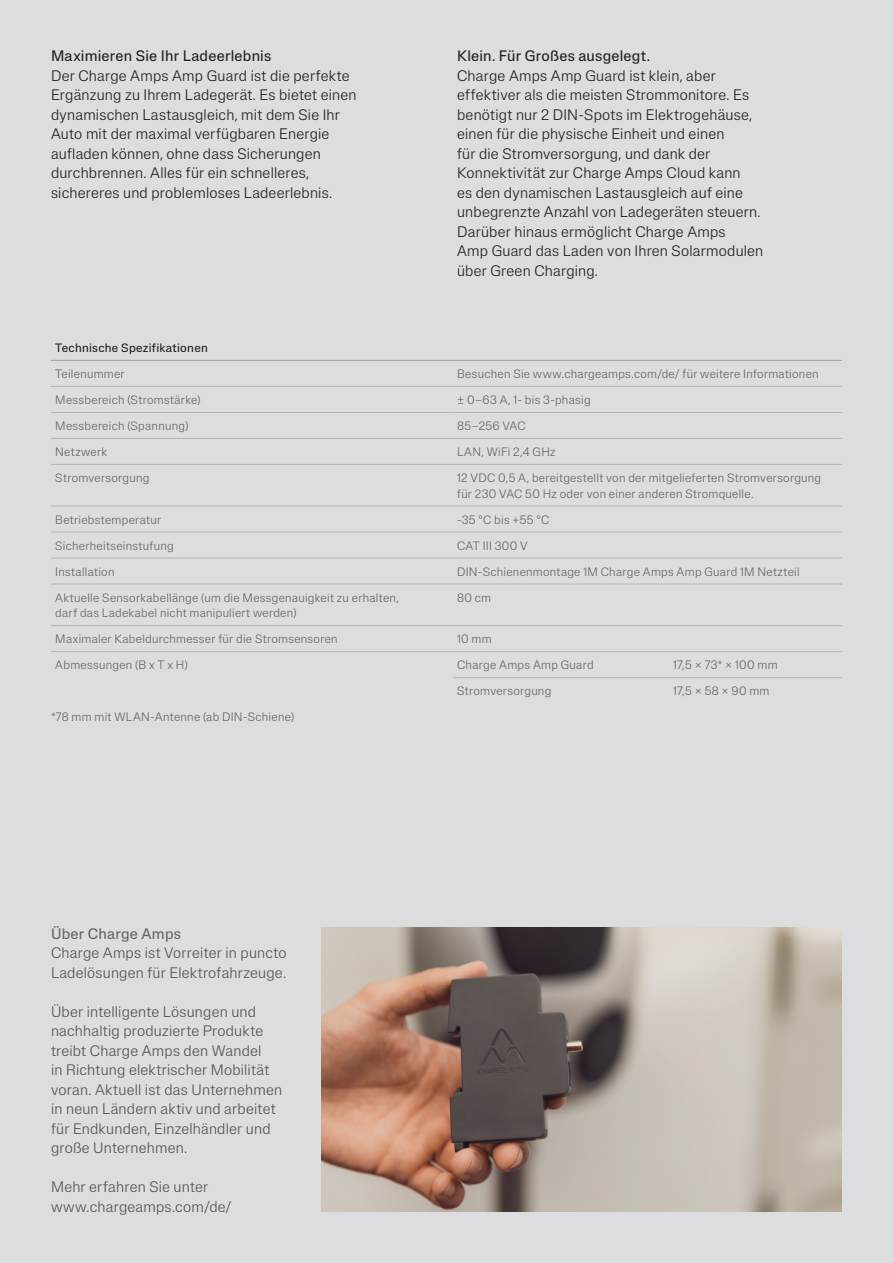
<style>
.page{position:relative;width:893px;height:1263px;background:#dcddde}
.page>*{position:absolute;margin:0;border:0;box-sizing:border-box;transform-origin:0 0}
.Body_10_13{font:300 15px/19.5px "Lateral Standard";letter-spacing:.015em;color:#231f20}
.Body_10_13-2{font:300 15px/19.5px "Lateral Standard";letter-spacing:.015em;color:#545454}
.Headline_10_13{font:15px "Lateral Standard";letter-spacing:.015em;color:#231f20}
.Headline_10_13-2{font:15px "Lateral Standard";letter-spacing:.015em;color:#636466}
.Table_body{font:300 12px/15.6px "Lateral Standard";letter-spacing:.025em;color:#636466}
.Table_headline{font:12px "Lateral Standard";letter-spacing:.025em;color:#231f20}
</style>
<div class="page">
<hr style="left:51px;top:386px;width:402px;height:1px;background:#b0b2b4">
<hr style="left:453px;top:386px;width:389px;height:1px;background:#b0b2b4">
<hr style="left:51px;top:464px;width:402px;height:1px;background:#b0b2b4">
<hr style="left:453px;top:464px;width:389px;height:1px;background:#b0b2b4">
<hr style="left:51px;top:360px;width:402px;height:1px;background:#9ea0a2">
<hr style="left:453px;top:360px;width:389px;height:1px;background:#9ea0a2">
<hr style="left:51px;top:412px;width:402px;height:1px;background:#b0b2b4">
<hr style="left:453px;top:412px;width:389px;height:1px;background:#b0b2b4">
<hr style="left:51px;top:438px;width:402px;height:1px;background:#b0b2b4">
<hr style="left:453px;top:438px;width:389px;height:1px;background:#b0b2b4">
<hr style="left:51px;top:558px;width:402px;height:1px;background:#b0b2b4">
<hr style="left:453px;top:558px;width:389px;height:1px;background:#b0b2b4">
<hr style="left:453px;top:584px;width:389px;height:1px;background:#b0b2b4">
<hr style="left:453px;top:625px;width:389px;height:1px;background:#b0b2b4">
<hr style="left:453px;top:651px;width:389px;height:1px;background:#b0b2b4">
<hr style="left:453px;top:677px;width:389px;height:1px;background:#b0b2b4">
<hr style="left:51px;top:506px;width:402px;height:1px;background:#b0b2b4">
<hr style="left:453px;top:506px;width:389px;height:1px;background:#b0b2b4">
<hr style="left:51px;top:532px;width:402px;height:1px;background:#b0b2b4">
<hr style="left:453px;top:532px;width:389px;height:1px;background:#b0b2b4">
<hr style="left:51px;top:584px;width:402px;height:1px;background:#b0b2b4">
<hr style="left:51px;top:625px;width:402px;height:1px;background:#b0b2b4">
<hr style="left:51px;top:651px;width:402px;height:1px;background:#b0b2b4">
<img style="left:322px;top:928px;width:520px;height:284px">
<p class="Headline_10_13" style="left:51px;top:47px;width:222px">Maximieren Sie Ihr Ladeerlebnis</p>
<p class="Body_10_13" style="left:51px;top:66px;width:307px">Der Charge Amps Amp Guard ist die perfekte Ergänzung zu Ihrem Ladegerät. Es bietet einen dynamischen Lastausgleich, mit dem Sie Ihr Auto mit der maximal verfügbaren Energie aufladen können, ohne dass Sicherungen durchbrennen. Alles für ein schnelleres, sichereres und problemloses Ladeerlebnis.</p>
<p class="Headline_10_13" style="left:457px;top:47px;width:194px">Klein. Für Großes ausgelegt.</p>
<p class="Body_10_13" style="left:457px;top:66px;width:308px">Charge Amps Amp Guard ist klein, aber effektiver als die meisten Strommonitore. Es benötigt nur 2 DIN-Spots im Elektrogehäuse, einen für die physische Einheit und einen<br>für die Stromversorgung, und dank der Konnektivität zur Charge Amps Cloud kann<br>es den dynamischen Lastausgleich auf eine unbegrenzte Anzahl von Ladegeräten steuern.<br>Darüber hinaus ermöglicht Charge Amps<br>Amp Guard das Laden von Ihren Solarmodulen über Green Charging.</p>
<p class="Table_headline" style="left:55px;top:341px;width:154px">Technische Spezifikationen</p>
<p class="Table_body" style="left:55px;top:366px;width:71px">Teilenummer</p>
<p class="Table_body" style="left:457px;top:366px;width:363px">Besuchen Sie www.chargeamps.com/de/ für weitere Informationen</p>
<p class="Table_body" style="left:55px;top:392px;width:147px">Messbereich (Stromstärke)</p>
<p class="Table_body" style="left:457px;top:392px;width:135px">± 0–63 A, 1- bis 3-phasig</p>
<p class="Table_body" style="left:55px;top:418px;width:135px">Messbereich (Spannung)</p>
<p class="Table_body" style="left:457px;top:418px;width:70px">85–256 VAC</p>
<p class="Table_body" style="left:55px;top:444px;width:54px">Netzwerk</p>
<p class="Table_body" style="left:457px;top:444px;width:100px">LAN, WiFi 2,4 GHz</p>
<p class="Table_body" style="left:55px;top:470px;width:96px">Stromversorgung</p>
<p class="Table_body" style="left:457px;top:470px;width:366px">12 VDC 0,5 A, bereitgestellt von der mitgelieferten Stromversorgung für 230 VAC 50 Hz oder von einer anderen Stromquelle.</p>
<p class="Table_body" style="left:55px;top:511px;width:107px">Betriebstemperatur</p>
<p class="Table_body" style="left:457px;top:511px;width:94px">-35 °C bis +55 °C</p>
<p class="Table_body" style="left:55px;top:537px;width:120px">Sicherheitseinstufung</p>
<p class="Table_body" style="left:457px;top:537px;width:72px">CAT III 300 V</p>
<p class="Table_body" style="left:55px;top:563px;width:61px">Installation</p>
<p class="Table_body" style="left:457px;top:563px;width:344px">DIN-Schienenmontage 1M Charge Amps Amp Guard 1M Netzteil</p>
<p class="Table_body" style="left:55px;top:589px;width:345px">Aktuelle Sensorkabellänge (um die Messgenauigkeit zu erhalten, darf das Ladekabel nicht manipuliert werden)</p>
<p class="Table_body" style="left:457px;top:589px;width:35px">80 cm</p>
<p class="Table_body" style="left:55px;top:631px;width:284px">Maximaler Kabeldurchmesser für die Stromsensoren</p>
<p class="Table_body" style="left:457px;top:631px;width:36px">10 mm</p>
<p class="Table_body" style="left:55px;top:657px;width:134px">Abmessungen (B x T x H)</p>
<p class="Table_body" style="left:457px;top:657px;width:138px">Charge Amps Amp Guard</p>
<p class="Table_body" style="left:673px;top:657px;width:106px">17,5 × 73* × 100 mm</p>
<p class="Table_body" style="left:457px;top:683px;width:96px">Stromversorgung</p>
<p class="Table_body" style="left:673px;top:683px;width:98px">17,5 × 58 × 90 mm</p>
<p class="Table_body" style="left:51px;top:709px;width:245px">*78 mm mit WLAN-Antenne (ab DIN-Schiene)</p>
<p class="Headline_10_13-2" style="left:51px;top:925px;width:132px">Über Charge Amps</p>
<p class="Body_10_13-2" style="left:51px;top:943px;width:237px">Charge Amps ist Vorreiter in puncto<br>Ladelösungen für Elektrofahrzeuge.</p>
<p class="Body_10_13-2" style="left:51px;top:1002px;width:233px">Über intelligente Lösungen und nachhaltig produzierte Produkte treibt Charge Amps den Wandel<br>in Richtung elektrischer Mobilität voran. Aktuell ist das Unternehmen in neun Ländern aktiv und arbeitet für Endkunden, Einzelhändler und große Unternehmen.</p>
<p class="Body_10_13-2" style="left:51px;top:1177px;width:182px">Mehr erfahren Sie unter www.chargeamps.com/de/</p>
</div>
